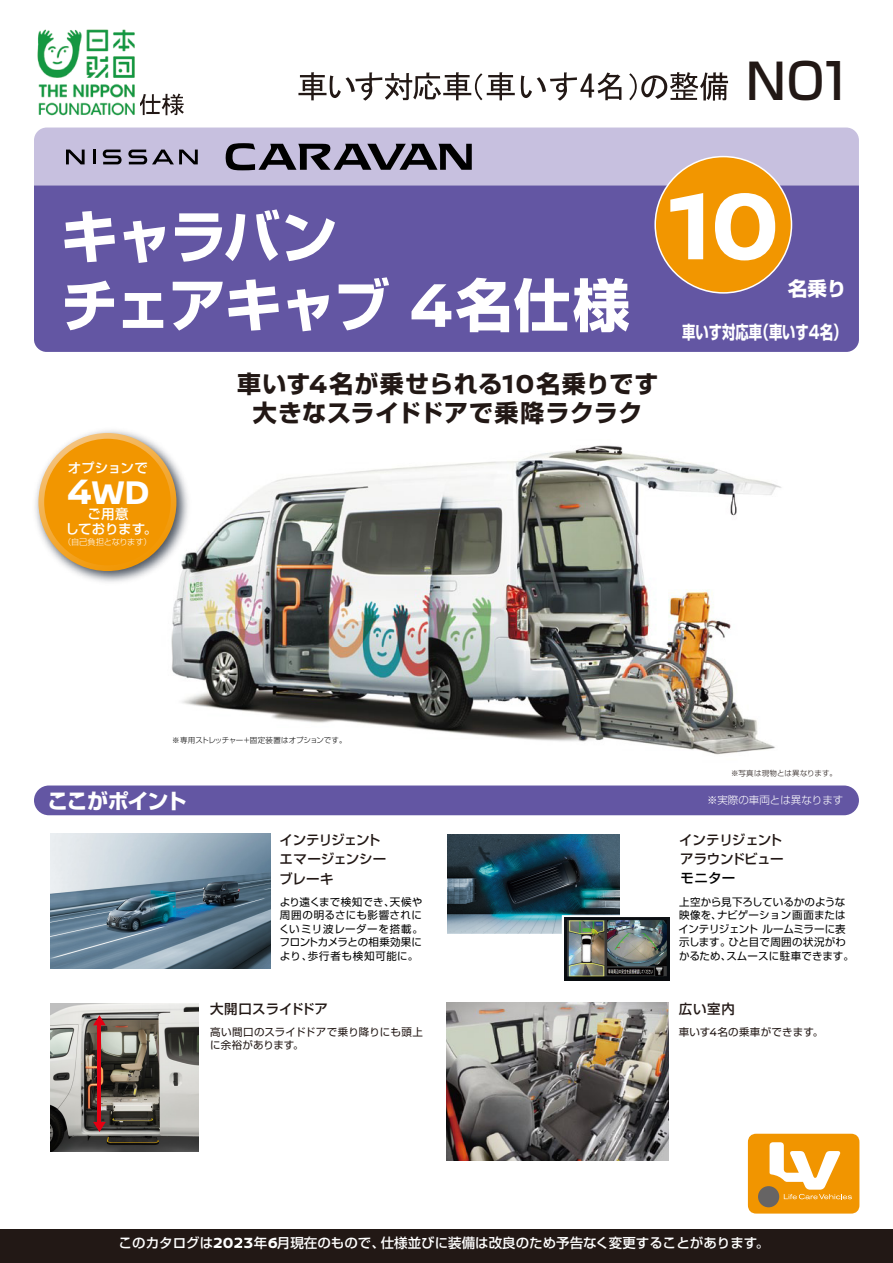
<style>
.page{position:relative;width:893px;height:1263px;background:#fff}
.page>*{position:absolute;margin:0;border:0;box-sizing:border-box;transform-origin:0 0}
.t1{font:700 100.05px "Nissan Brand";color:#fff}
.t2{font:700 57px/68.4px "Shin Go Pro";letter-spacing:-.035em;color:#fff}
.t3{font:500 49.5px "Shin Go Pro";color:#221815}
.t4{font:700 34.8px "Nissan Brand";color:#fff}
.t5{font:700 24px/28.8px "Shin Go Pro";letter-spacing:.03em;color:#221815;text-align:center}
.t6{font:700 21px "Shin Go Pro";letter-spacing:-.055em;color:#fff}
.t7{font:700 19.5px "Shin Go Pro";color:#fff}
.t8{font:700 18px "Shin Go Pro";color:#fff;scale:.74 1}
.t9{font:700 15.6px "Nissan Brand";color:#fff}
.t10{font:500 13.5px/15px "Shin Go Pro";color:#fff;text-align:center}
.t11{font:500 13.5px/19.5px "Shin Go Pro";letter-spacing:-.01em;color:#221815}
.t12{font:500 13.5px "Shin Go Pro";letter-spacing:-.04em;color:#221815}
.t13{font:500 13.5px "Shin Go Pro";color:#000}
.t14{font:10.5px/13.5px "Shin Go Pro";letter-spacing:.01em;color:#000;text-align:justify}
.t15{font:10.5px/13.5px "Shin Go Pro";letter-spacing:.02em;color:#221815}
.t16{font:300 10.5px "Shin Go Pro";color:#fff}
.t17{font:300 8.25px "Shin Go Pro";letter-spacing:-.03em;color:#fff}
.t18{font:300 7.5px "Shin Go Pro";letter-spacing:-.005em;color:#000}
.t19{font:300 7.5px "Shin Go Pro";letter-spacing:.025em;color:#221815}
.s1{font-size:48.75px}
.s2{font-family:"Nissan Brand";font-size:65.55px}
.s3{font-family:"Nissan Brand";font-size:27.6px}
.s4{font-size:37.5px}
.s5{font-family:"Nissan Brand";font-size:12.15px}
.s6{font-family:"Nissan Brand";font-weight:700;font-size:15.6px}
</style>
<div class="page">
<img style="left:50px;top:1003px;width:149px;height:148px">
<img style="left:171px;top:445px;width:611px;height:310px">
<img style="left:35px;top:430px;width:159px;height:159px">
<svg style="left:38px;top:433px;width:138px;height:138px;background:#f1ab3f"></svg>
<div style="left:44px;top:439px;width:127px;height:126px;background:#f29600;border-radius:50%"></div>
<div style="left:34px;top:128px;width:825px;height:224px;background:#c7c0df;border-radius:13px"></div>
<div style="left:34px;top:186px;width:825px;height:166px;background:#6356a3"></div>
<div style="left:34px;top:785px;width:825px;height:30px;background:#6356a3;border-radius:15px"></div>
<div style="left:654px;top:156px;width:138px;height:138px;background:#f29600;border:2px solid #fff;border-radius:50%"></div>
<svg style="left:140px;top:94px;width:44px;height:21px"></svg>
<div style="left:0;top:1229px;width:893px;height:34px;background:#221815"></div>
<svg style="left:298px;top:72px;width:323px;height:29px"></svg>
<svg style="left:629px;top:72px;width:99px;height:29px"></svg>
<svg style="left:234px;top:1238px;width:8px;height:10px"></svg>
<img style="left:37px;top:29px;width:98px;height:87px">
<hr style="left:98px;top:1025px;width:3px;height:98px;background:#e40012">
<svg style="left:93px;top:1122px;width:13px;height:10px"></svg>
<svg style="left:93px;top:1015px;width:13px;height:10px"></svg>
<div style="left:747px;top:1133px;width:113px;height:81px;border:1px solid #fff;border-radius:8px"></div>
<div style="left:748px;top:1134px;width:111px;height:79px;background:#f19500;border-radius:8px"></div>
<div style="left:758px;top:1186px;width:21px;height:21px;background:#666464;border-radius:50%"></div>
<svg style="left:769px;top:1142px;width:83px;height:57px"></svg>
<img style="left:51px;top:834px;width:220px;height:134px">
<img style="left:447px;top:835px;width:173px;height:98px">
<img style="left:447px;top:1003px;width:221px;height:157px">
<svg style="left:225px;top:143px;width:247px;height:27px"></svg>
<svg style="left:103px;top:150px;width:19px;height:14px"></svg>
<hr style="left:93px;top:150px;width:3px;height:14px;background:#000">
<svg style="left:66px;top:150px;width:19px;height:14px"></svg>
<svg style="left:128px;top:150px;width:70px;height:14px"></svg>
<div style="left:562px;top:915px;width:101px;height:62px;border:3px solid #fff"></div>
<img style="left:564px;top:917px;width:105px;height:63px">
<h3 class="t3" style="left:746px;top:41px;width:109px"><span class="s1">N</span>01</h3>
<h2 class="t2" style="left:61px;top:197px;width:570px">キャラバン<br>チェアキャブ <span class="s2">4</span>名仕様</h2>
<h3 class="t5" style="left:237px;top:367px;width:423px">車いす<span class="s3">4</span>名が乗せられる<span class="s3">10</span>名乗りです大きなスライドドアで乗降ラクラク</h3>
<h1 class="t1" style="left:668px;top:153px;width:113px">10</h1>
<h3 class="t7" style="left:788px;top:273px;width:60px">名乗り</h3>
<h3 class="t8" style="left:682px;top:318px;width:224px">車いす対応車（車いす4名）</h3>
<p class="t10" style="left:68px;top:459px;width:82px">オプションで</p>
<h3 class="t4" style="left:67px;top:467px;width:85px"><span class="s4">4</span>WD</h3>
<p class="t10" style="left:66px;top:505px;width:93px">ご用意<br>しております。</p>
<p class="t17" style="left:63px;top:535px;width:90px">（自己負担となります）</p>
<p class="t18" style="left:172px;top:733px;width:176px">※専用ストレッチャー+固定装置はオプションです。</p>
<h3 class="t6" style="left:47px;top:784px;width:141px">ここがポイント</h3>
<p class="t11" style="left:279px;top:828px;width:109px">インテリジェントエマージェンシーブレーキ</p>
<p class="t19" style="left:731px;top:767px;width:108px">※写真は現物とは異なります。</p>
<p class="t16" style="left:707px;top:792px;width:138px">※実際の車両とは異なります</p>
<p class="t11" style="left:679px;top:828px;width:105px">インテリジェント</p>
<p class="t12" style="left:680px;top:848px;width:105px">アラウンドビュー</p>
<p class="t13" style="left:680px;top:867px;width:56px">モニター</p>
<p class="t14" style="left:279px;top:894px;width:145px">より遠くまで検知でき、天候や周囲の明るさにも影響されにくいミリ波レーダーを搭載。フロントカメラとの相乗効果により、歩行者も検知可能に。</p>
<p class="t14" style="left:678px;top:894px;width:177px;text-align:left">上空から見下ろしているかのような映像を、ナビゲーション画面またはインテリジェント ルームミラーに表示します。ひと目で周囲の状況がわかるため、スムースに駐車できます。</p>
<p class="t11" style="left:210px;top:997px;width:119px">大開口スライドドア</p>
<p class="t15" style="left:210px;top:1024px;width:215px">高い間口のスライドドアで乗り降りにも頭上に余裕があります。</p>
<p class="t11" style="left:679px;top:997px;width:58px">広い室内</p>
<p class="t15" style="left:679px;top:1024px;width:146px">車いす<span class="s5">4</span>名の乗車ができます。</p>
<p class="t10" style="left:119px;top:1234px;width:116px">このカタログは<span class="s6">20</span></p>
<p class="t10" style="left:254px;top:1234px;width:517px">年 月現在のもので、仕様並びに装備は改良のため予告なく変更することがあります。</p>
<h3 class="t9" style="left:243px;top:1232px;width:36px">3 6</h3>
</div>
